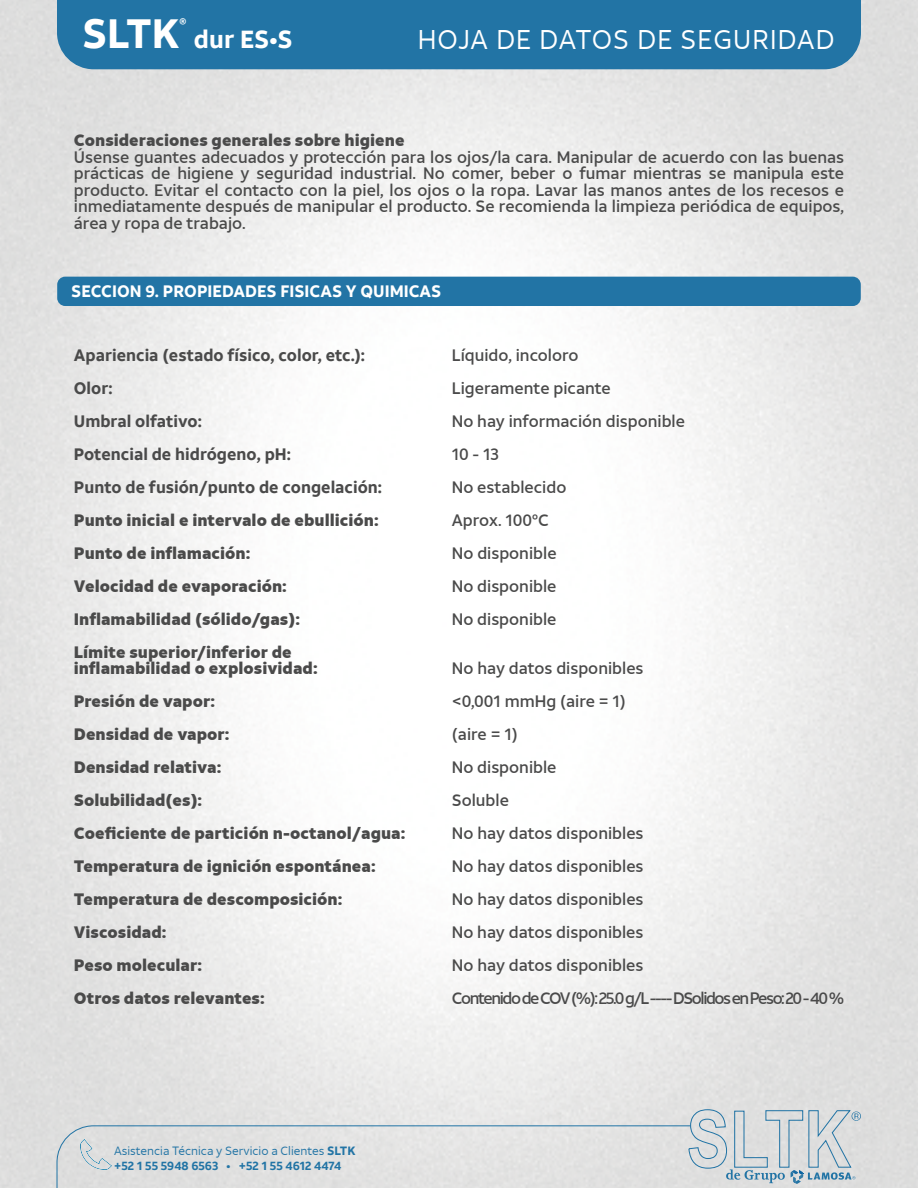
<style>
.page{position:relative;width:918px;height:1188px;background:#fff}
.page>*{position:absolute;margin:0;border:0;box-sizing:border-box;transform-origin:0 0}
.t1{font:700 40.8px "ATT Aleck Sans";color:#fff}
.t2{font:27px "ATT Aleck Sans";letter-spacing:.04em;color:#fff}
.t3{font:700 24.6px "ATT Aleck Sans";color:#fff}
.t4{font:500 16.5px/16.5px "ATT Aleck Sans";color:#4a4a4a;text-align:justify}
.t5{font:900 16.5px/16.5px "ATT Aleck Sans";color:#4a4a4a}
.t6{font:700 16.5px "ATT Aleck Sans";color:#4a4a4a}
.t7{font:500 16.5px "ATT Aleck Sans";letter-spacing:-.085em;color:#4a4a4a}
.t8{font:700 16.5px "ATT Aleck Sans";color:#fff}
.t9{font:12px/14.4px "ATT Aleck Sans";color:#2274a5}
.t10{font:700 11.4px "ATT Aleck Sans";color:#fff}
.s1{font-weight:700}
</style>
<div class="page">
<div style="left:57px;top:0;width:804px;height:69px;background:#2274a5"></div>
<svg style="left:56px;top:1109px;width:805px;height:79px"></svg>
<div style="left:57px;top:277px;width:804px;height:29px;background:#2274a5;border-radius:8px"></div>
<h1 class="t1" style="left:82px;top:7px;width:99px">SLTK</h1>
<p class="t10" style="left:180px;top:16px;width:8px">®</p>
<h3 class="t3" style="left:194px;top:24px;width:100px">dur ES•S</h3>
<h2 class="t2" style="left:418px;top:23px;width:418px">HOJA DE DATOS DE SEGURIDAD</h2>
<p class="t5" style="left:74px;top:132px;width:332px">Consideraciones generales sobre higiene</p>
<p class="t4" style="left:74px;top:148px;width:772px">Úsense guantes adecuados y protección para los ojos/la cara. Manipular de acuerdo con las buenas prácticas de higiene y seguridad industrial. No comer, beber o fumar mientras se manipula este producto. Evitar el contacto con la piel, los ojos o la ropa. Lavar las manos antes de los recesos e inmediatamente después de manipular el producto. Se recomienda la limpieza periódica de equipos, área y ropa de trabajo.</p>
<p class="t8" style="left:71px;top:281px;width:371px">SECCION 9. PROPIEDADES FISICAS Y QUIMICAS</p>
<p class="t6" style="left:74px;top:344px;width:293px">Apariencia (estado físico, color, etc.):</p>
<p class="t4" style="left:452px;top:346px;width:128px">Líquido, incoloro</p>
<p class="t6" style="left:74px;top:377px;width:40px">Olor:</p>
<p class="t4" style="left:452px;top:379px;width:160px">Ligeramente picante</p>
<p class="t6" style="left:74px;top:410px;width:129px">Umbral olfativo:</p>
<p class="t4" style="left:452px;top:412px;width:235px">No hay información disponible</p>
<p class="t6" style="left:74px;top:443px;width:219px">Potencial de hidrógeno, pH:</p>
<p class="t4" style="left:452px;top:445px;width:49px">10 - 13</p>
<p class="t6" style="left:74px;top:476px;width:310px">Punto de fusión/punto de congelación:</p>
<p class="t4" style="left:452px;top:478px;width:116px">No establecido</p>
<p class="t5" style="left:74px;top:511px;width:306px">Punto inicial e intervalo de ebullición:</p>
<p class="t4" style="left:452px;top:511px;width:98px">Aprox. 100°C</p>
<p class="t5" style="left:74px;top:544px;width:178px">Punto de inflamación:</p>
<p class="t4" style="left:452px;top:544px;width:106px">No disponible</p>
<p class="t5" style="left:74px;top:577px;width:214px">Velocidad de evaporación:</p>
<p class="t4" style="left:452px;top:577px;width:106px">No disponible</p>
<p class="t5" style="left:74px;top:610px;width:228px">Inflamabilidad (sólido/gas):</p>
<p class="t4" style="left:452px;top:610px;width:106px">No disponible</p>
<p class="t5" style="left:74px;top:643px;width:245px">Límite superior/inferior de inflamabilidad o explosividad:</p>
<p class="t4" style="left:452px;top:660px;width:193px">No hay datos disponibles</p>
<p class="t5" style="left:74px;top:693px;width:143px">Presión de vapor:</p>
<p class="t4" style="left:452px;top:693px;width:175px">&lt;0,001 mmHg (aire = 1)</p>
<p class="t5" style="left:74px;top:726px;width:157px">Densidad de vapor:</p>
<p class="t4" style="left:452px;top:726px;width:67px">(aire = 1)</p>
<p class="t5" style="left:74px;top:759px;width:149px">Densidad relativa:</p>
<p class="t4" style="left:452px;top:759px;width:106px">No disponible</p>
<p class="t5" style="left:74px;top:792px;width:130px">Solubilidad(es):</p>
<p class="t4" style="left:452px;top:792px;width:59px">Soluble</p>
<p class="t5" style="left:74px;top:825px;width:333px">Coeficiente de partición n-octanol/agua:</p>
<p class="t4" style="left:452px;top:825px;width:193px">No hay datos disponibles</p>
<p class="t5" style="left:74px;top:858px;width:303px">Temperatura de ignición espontánea:</p>
<p class="t4" style="left:452px;top:858px;width:193px">No hay datos disponibles</p>
<p class="t5" style="left:74px;top:891px;width:270px">Temperatura de descomposición:</p>
<p class="t4" style="left:452px;top:891px;width:193px">No hay datos disponibles</p>
<p class="t5" style="left:74px;top:924px;width:94px">Viscosidad:</p>
<p class="t4" style="left:452px;top:924px;width:193px">No hay datos disponibles</p>
<p class="t5" style="left:74px;top:957px;width:130px">Peso molecular:</p>
<p class="t4" style="left:452px;top:957px;width:193px">No hay datos disponibles</p>
<p class="t5" style="left:74px;top:990px;width:192px">Otros datos relevantes:</p>
<p class="t7" style="left:452px;top:988px;width:394px">Contenido de COV (%):25.0 g/L ---- DSolidos en Peso:20 - 40 %</p>
<p class="t9" style="left:114px;top:1144px;width:243px">Asistencia Técnica y Servicio a Clientes <span class="s1">SLTK +52 1 55 5948 6563 • +52 1 55 4612 4474</span></p>
</div>
